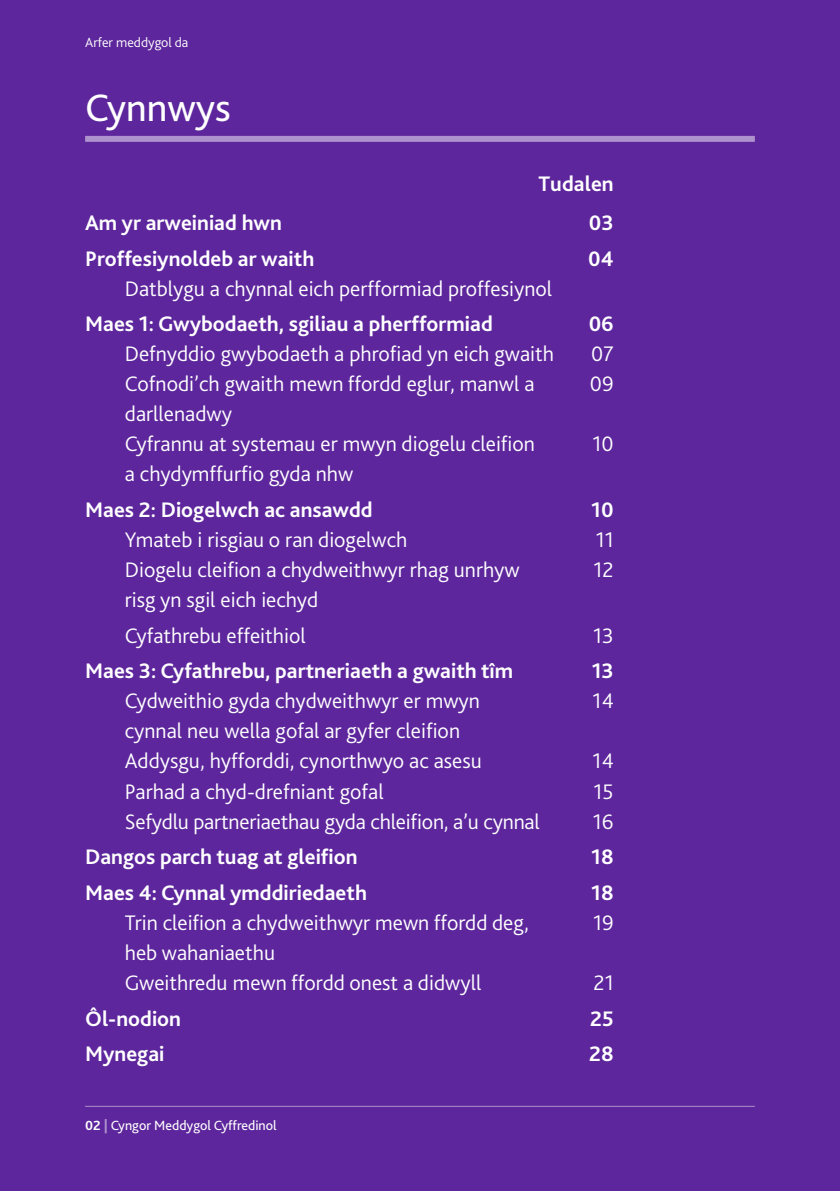
<style>
.page{position:relative;width:840px;height:1191px;background:#fff}
.page>*{position:absolute;margin:0;border:0;box-sizing:border-box;transform-origin:0 0}
.t1{font:40px "Bliss 2";color:#fff}
.t2{font:300 22px/30px "Bliss 2";color:#fff}
.t3{font:700 22px "Bliss 2";color:#fff}
.t4{font:14px "Bliss 2";color:#fff}
.t5{font:300 14px "Bliss 2";color:#fff}
.s1{font-weight:700}
.s2{font-weight:800;color:#ae92cd}
</style>
<div class="page">
<div style="left:0;top:0;width:839px;height:1191px;background:#5d269c"></div>
<hr style="left:85px;top:1105px;width:669px;height:1px;background:#ae92cd">
<div style="left:85px;top:136px;width:669px;height:6px;background:#ae92cd"></div>
<p class="t5" style="left:85px;top:33px;width:105px">Arfer meddygol da</p>
<h1 class="t1" style="left:85px;top:83px;width:147px">Cynnwys</h1>
<p class="t3" style="left:538px;top:170px;width:77px">Tudalen</p>
<p class="t3" style="left:85px;top:209px;width:198px">Am yr arweiniad hwn</p>
<p class="t3" style="left:588px;top:209px;width:26px">03</p>
<p class="t3" style="left:85px;top:244px;width:230px">Proffesiynoldeb ar waith</p>
<p class="t3" style="left:588px;top:244px;width:27px">04</p>
<p class="t2" style="left:125px;top:273px;width:428px">Datblygu a chynnal eich perfformiad proffesiynol</p>
<p class="t3" style="left:85px;top:310px;width:409px">Maes 1: Gwybodaeth, sgiliau a pherfformiad</p>
<p class="t3" style="left:588px;top:310px;width:27px">06</p>
<p class="t2" style="left:125px;top:338px;width:430px">Defnyddio gwybodaeth a phrofiad yn eich gwaith</p>
<p class="t2" style="left:591px;top:338px;width:24px">07</p>
<p class="t2" style="left:125px;top:368px;width:411px">Cofnodi’ch gwaith mewn ffordd eglur, manwl a</p>
<p class="t2" style="left:589px;top:368px;width:25px">09</p>
<p class="t2" style="left:125px;top:398px;width:411px">darllenadwy<br>Cyfrannu at systemau er mwyn diogelu cleifion</p>
<p class="t2" style="left:592px;top:428px;width:23px">10</p>
<p class="t2" style="left:125px;top:458px;width:230px">a chydymffurfio gyda nhw</p>
<p class="t3" style="left:85px;top:496px;width:289px">Maes 2: Diogelwch ac ansawdd</p>
<p class="t3" style="left:591px;top:496px;width:24px">10</p>
<p class="t2" style="left:125px;top:524px;width:284px">Ymateb i risgiau o ran diogelwch</p>
<p class="t2" style="left:595px;top:524px;width:20px">11</p>
<p class="t2" style="left:125px;top:554px;width:396px">Diogelu cleifion a chydweithwyr rhag unrhyw</p>
<p class="t2" style="left:593px;top:554px;width:22px">12</p>
<p class="t2" style="left:125px;top:581px;width:195px;line-height:35.6px">risg yn sgil eich iechyd<br>Cyfathrebu effeithiol</p>
<p class="t2" style="left:592px;top:620px;width:22px">13</p>
<p class="t3" style="left:85px;top:657px;width:429px">Maes 3: Cyfathrebu, partneriaeth a gwaith tîm</p>
<p class="t3" style="left:591px;top:657px;width:24px">13</p>
<p class="t2" style="left:125px;top:685px;width:356px">Cydweithio gyda chydweithwyr er mwyn</p>
<p class="t2" style="left:592px;top:685px;width:23px">14</p>
<p class="t2" style="left:125px;top:715px;width:358px">cynnal neu wella gofal ar gyfer cleifion<br>Addysgu, hyfforddi, cynorthwyo ac asesu</p>
<p class="t2" style="left:592px;top:745px;width:23px">14</p>
<p class="t2" style="left:125px;top:775px;width:260px">Parhad a chyd-drefniant gofal</p>
<p class="t2" style="left:593px;top:775px;width:22px">15</p>
<p class="t2" style="left:125px;top:805px;width:416px">Sefydlu partneriaethau gyda chleifion, a’u cynnal</p>
<p class="t2" style="left:592px;top:805px;width:22px">16</p>
<p class="t3" style="left:85px;top:843px;width:274px">Dangos parch tuag at gleifion</p>
<p class="t3" style="left:591px;top:843px;width:24px">18</p>
<p class="t3" style="left:85px;top:879px;width:283px">Maes 4: Cynnal ymddiriedaeth</p>
<p class="t3" style="left:591px;top:879px;width:24px">18</p>
<p class="t2" style="left:125px;top:907px;width:405px">Trin cleifion a chydweithwyr mewn ffordd deg,</p>
<p class="t2" style="left:592px;top:907px;width:22px">19</p>
<p class="t2" style="left:125px;top:937px;width:358px">heb wahaniaethu<br>Gweithredu mewn ffordd onest a didwyll</p>
<p class="t2" style="left:593px;top:967px;width:22px">21</p>
<p class="t3" style="left:85px;top:1004px;width:97px">Ôl-nodion</p>
<p class="t3" style="left:590px;top:1004px;width:25px">25</p>
<p class="t3" style="left:85px;top:1040px;width:81px">Mynegai</p>
<p class="t3" style="left:589px;top:1040px;width:26px">28</p>
<p class="t4" style="left:85px;top:1116px;width:193px"><span class="s1">02</span> <span class="s2">|</span> Cyngor Meddygol Cyffredinol</p>
</div>
